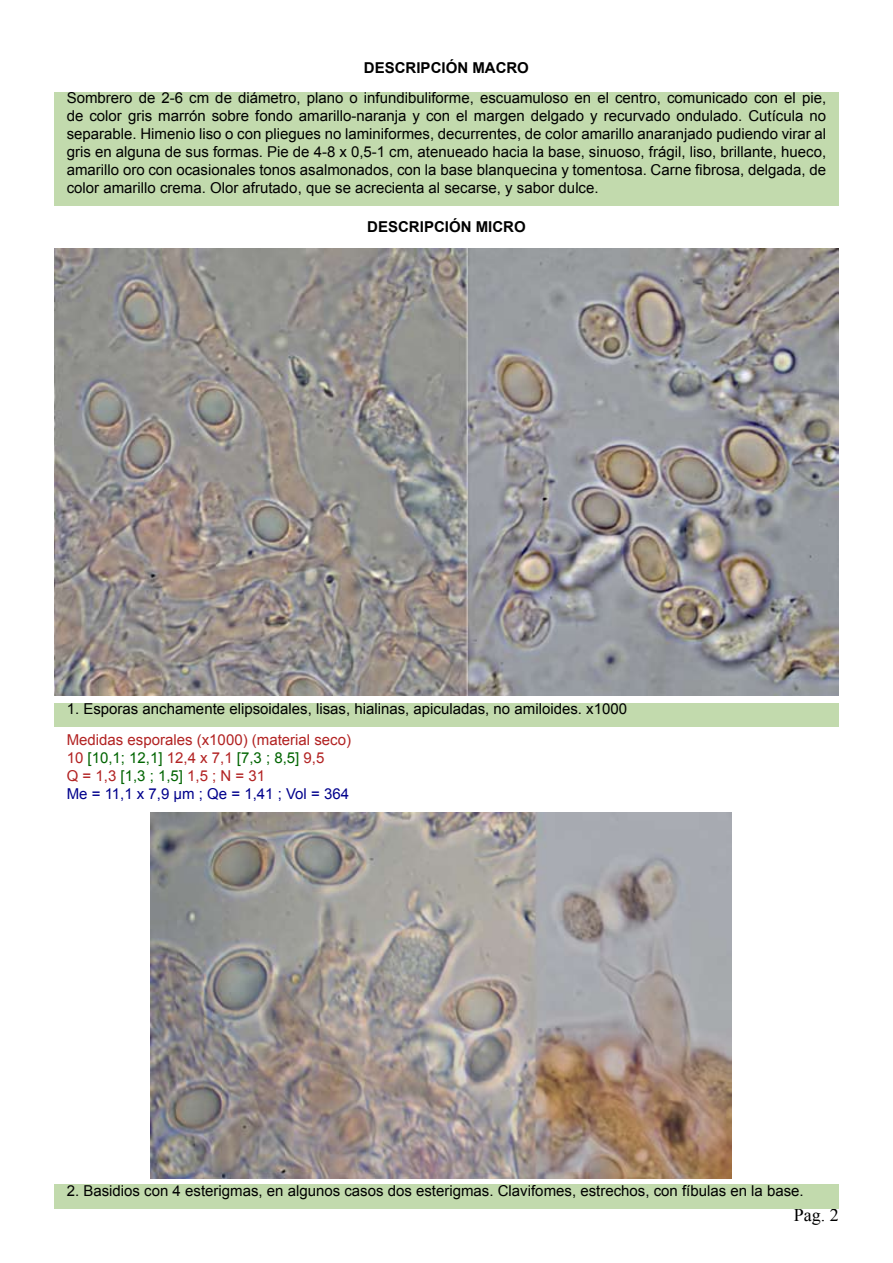
<style>
.page{position:relative;width:893px;height:1263px;background:#fff}
.page>*{position:absolute;margin:0;border:0;box-sizing:border-box;transform-origin:0 0}
.t1{font:18px "Times New Roman";color:#000}
.t2{font:15px/18px "Arial";color:#000;text-align:justify}
.t3{font:15px/18px "Arial";color:#b22222}
.t4{font:700 15px "Arial";color:#000}
.s1{color:#006400}
.s2{color:#00008c}
</style>
<div class="page">
<div style="left:54px;top:92px;width:785px;height:114px;background:#c2daad"></div>
<div style="left:54px;top:703px;width:785px;height:23px;background:#c2daad"></div>
<img style="left:54px;top:248px;width:785px;height:448px">
<img style="left:150px;top:812px;width:581px;height:366px">
<div style="left:54px;top:1185px;width:785px;height:24px;background:#c2daad"></div>
<p class="t4" style="left:364px;top:58px;width:167px">DESCRIPCIÓN MACRO</p>
<p class="t2" style="left:67px;top:89px;width:761px">Sombrero de 2-6 cm de diámetro, plano o infundibuliforme, escuamuloso en el centro, comunicado con el pie, de color gris marrón sobre fondo amarillo-naranja y con el margen delgado y recurvado ondulado. Cutícula no separable. Himenio liso o con pliegues no laminiformes, decurrentes, de color amarillo anaranjado pudiendo virar al gris en alguna de sus formas. Pie de 4-8 x 0,5-1 cm, atenueado hacia la base, sinuoso, frágil, liso, brillante, hueco, amarillo oro con ocasionales tonos asalmonados, con la base blanquecina y tomentosa. Carne fibrosa, delgada, de color amarillo crema. Olor afrutado, que se acrecienta al secarse, y sabor dulce.</p>
<p class="t4" style="left:367px;top:217px;width:160px">DESCRIPCIÓN MICRO</p>
<p class="t2" style="left:67px;top:700px;width:562px">1. Esporas anchamente elipsoidales, lisas, hialinas, apiculadas, no amiloides. x1000</p>
<p class="t3" style="left:67px;top:731px;width:286px">Medidas esporales (x1000) (material seco)<br>10 <span class="s1">[10,1; 12,1]</span> 12,4 x 7,1 <span class="s1">[7,3 ; 8,5]</span> 9,5<br>Q = 1,3 <span class="s1">[1,3 ; 1,5]</span> 1,5 ; N = 31<br><span class="s2">Me = 11,1 x 7,9 μm ; Qe = 1,41 ; Vol = 364</span></p>
<p class="t2" style="left:67px;top:1182px;width:738px">2. Basidios con 4 esterigmas, en algunos casos dos esterigmas. Clavifomes, estrechos, con fíbulas en la base.</p>
<p class="t1" style="left:794px;top:1203px;width:46px">Pag. 2</p>
</div>
